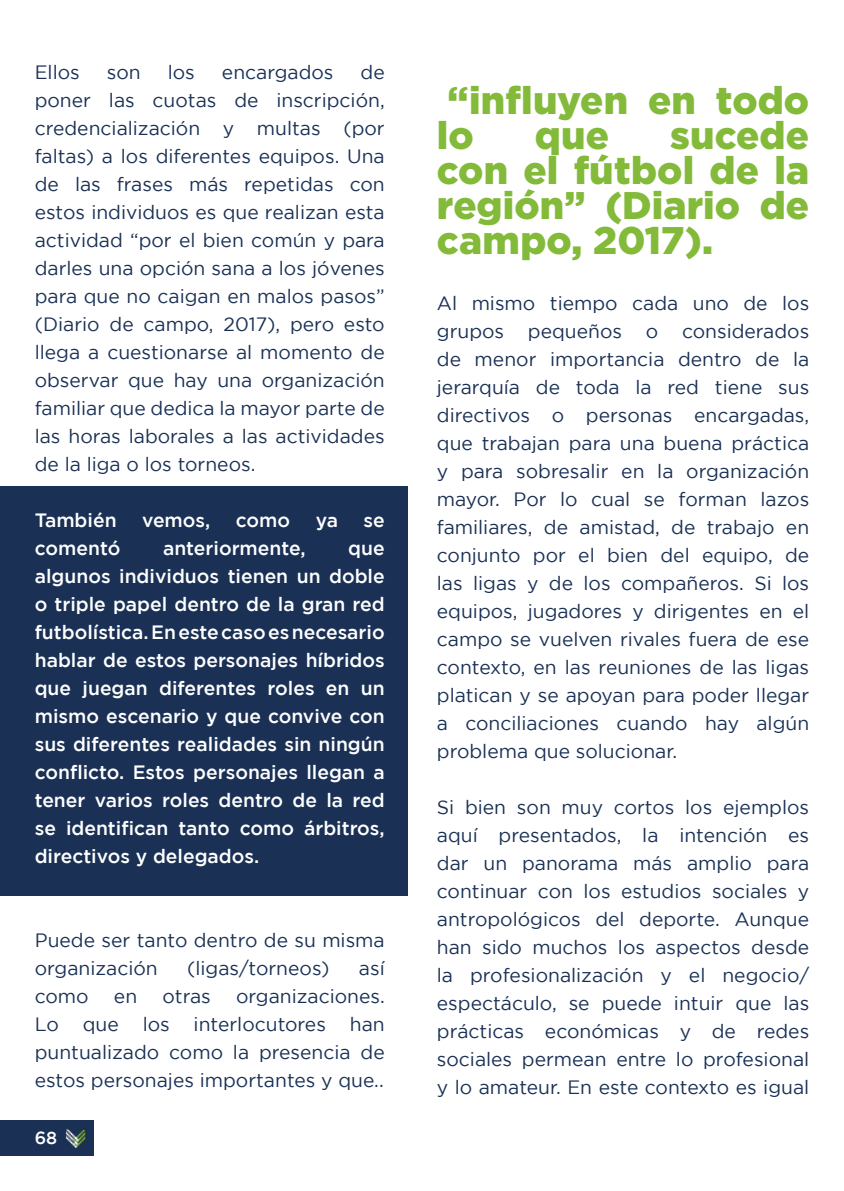
<style>
.page{position:relative;width:844px;height:1191px;background:#fff}
.page>*{position:absolute;margin:0;border:0;box-sizing:border-box;transform-origin:0 0}
.t1{font:900 38.5px/35px "Gotham";letter-spacing:.005em;color:#83ba3a}
.t2{font:19.25px/28px "Gotham";color:#1a3155;text-align:justify}
.t3{font:500 19.25px/28px "Gotham";color:#fff;text-align:justify}
.t4{font:500 17.5px "Gotham";color:#fff}
</style>
<div class="page">
<div style="left:0;top:1120px;width:93px;height:36px;background:#1a3155"></div>
<img style="left:65px;top:1129px;width:22px;height:20px">
<div style="left:0;top:486px;width:407px;height:409px;background:#1a3155"></div>
<p class="t2" style="left:35px;top:57px;width:351px;text-indent:326px">de poner las cuotas de inscripción, credencialización y multas (por faltas) a los diferentes equipos. Una de las frases más repetidas con estos individuos es que realizan esta actividad “por el bien común y para darles una opción sana a los jóvenes para que no caigan en malos pasos” (Diario de campo, 2017), pero esto llega a cuestionarse al momento de observar que hay una organización familiar que dedica la mayor parte de las horas laborales a las actividades de la liga o los torneos.</p>
<p class="t3" style="left:35px;top:505px;width:83px">También</p>
<p class="t3" style="left:142px;top:505px;width:70px">vemos,</p>
<p class="t3" style="left:236px;top:505px;width:56px">como</p>
<p class="t3" style="left:315px;top:505px;width:24px">ya</p>
<p class="t3" style="left:363px;top:505px;width:23px">se</p>
<p class="t3" style="left:35px;top:533px;width:87px">comentó</p>
<p class="t3" style="left:163px;top:533px;width:144px">anteriormente,</p>
<p class="t2" style="left:35px;top:57px;width:47px">Ellos</p>
<p class="t2" style="left:107px;top:57px;width:35px">son</p>
<p class="t2" style="left:168px;top:57px;width:29px">los</p>
<p class="t2" style="left:222px;top:57px;width:113px">encargados</p>
<p class="t3" style="left:35px;top:533px;width:351px;text-indent:313px">que algunos individuos tienen un doble o triple papel dentro de la gran red futbolística. En este caso es necesario hablar de estos personajes híbridos que juegan diferentes roles en un mismo escenario y que convive con sus diferentes realidades sin ningún conflicto. Estos personajes llegan a tener varios roles dentro de la red se identifican tanto como árbitros, directivos y delegados.</p>
<p class="t2" style="left:35px;top:926px;width:351px">Puede ser tanto dentro de su misma organización</p>
<p class="t2" style="left:187px;top:954px;width:144px">(ligas/torneos)</p>
<p class="t2" style="left:359px;top:954px;width:27px">así</p>
<p class="t2" style="left:35px;top:982px;width:351px;text-indent:201px">organizaciones.<br>Lo que los interlocutores han puntualizado como la presencia de estos personajes importantes y que..</p>
<p class="t2" style="left:35px;top:982px;width:55px">como</p>
<p class="t2" style="left:114px;top:982px;width:25px">en</p>
<p class="t2" style="left:162px;top:982px;width:50px">otras</p>
<p class="t4" style="left:35px;top:1127px;width:24px">68</p>
<h1 class="t1" style="left:437px;top:81px;width:374px">“influyen en todo lo</h1>
<h1 class="t1" style="left:437px;top:116px;width:374px;text-align:justify;text-indent:233px">sucede con el fútbol de la región” (Diario de campo, 2017).</h1>
<p class="t2" style="left:437px;top:288px;width:374px">Al mismo tiempo cada uno de los grupos pequeños o considerados de menor importancia dentro de la jerarquía de toda la red tiene sus directivos o personas encargadas, que trabajan para una buena práctica y para sobresalir en la organización mayor. Por lo cual se forman lazos familiares, de amistad, de trabajo en conjunto por el bien del equipo, de las ligas y de los compañeros. Si los equipos, jugadores y dirigentes en el campo se vuelven rivales fuera de ese contexto, en las reuniones de las ligas platican y se apoyan para poder llegar a conciliaciones cuando hay algún problema que solucionar.</p>
<p class="t2" style="left:437px;top:793px;width:374px">Si bien son muy cortos los ejemplos aquí presentados, la intención es dar un panorama más amplio para continuar con los estudios sociales y antropológicos del deporte. Aunque han sido muchos los aspectos desde la profesionalización y el negocio/ espectáculo, se puede intuir que las prácticas económicas y de redes sociales permean entre lo profesional y lo amateur. En este contexto es igual</p>
<h1 class="t1" style="left:534px;top:116px;width:76px">que</h1>
</div>
